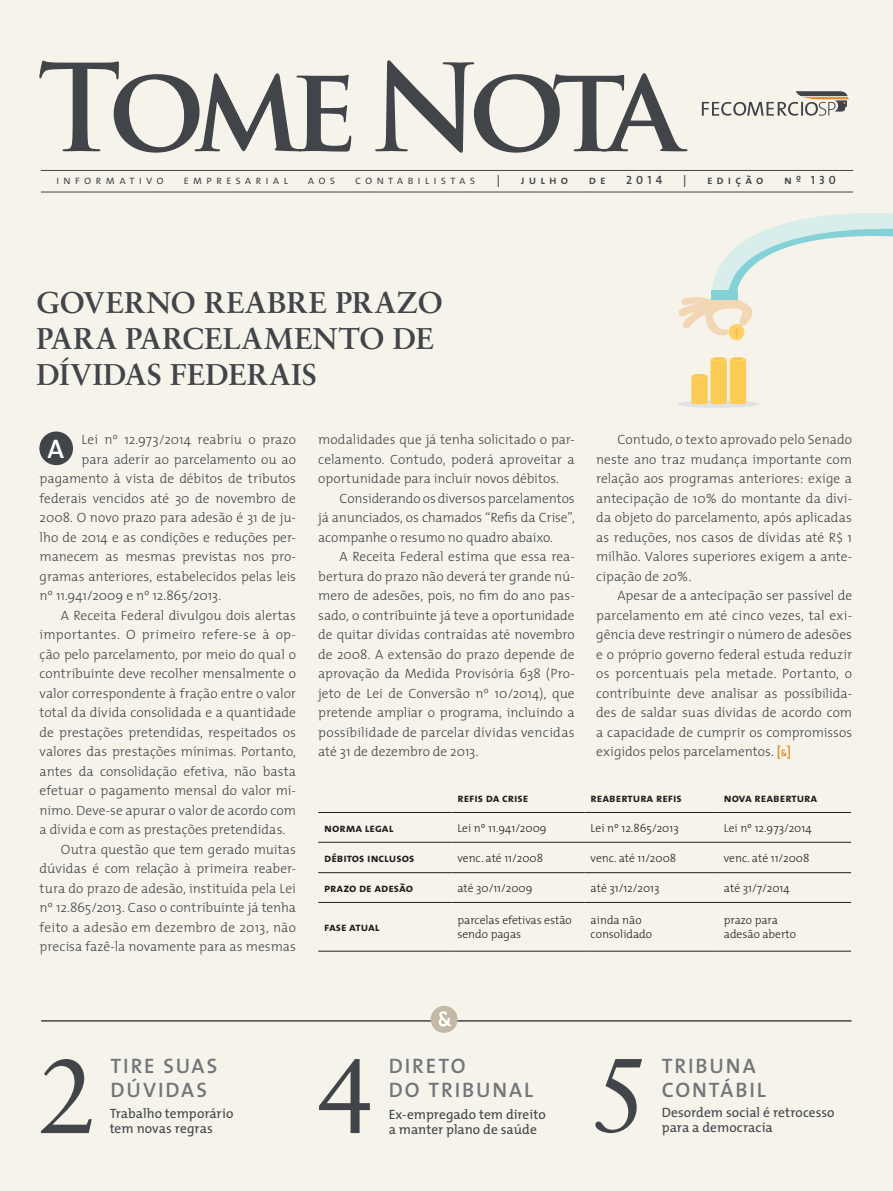
<style>
.page{position:relative;width:893px;height:1191px;background:#f6f3eb}
.page>*{position:absolute;margin:0;border:0;box-sizing:border-box;transform-origin:0 0}
.t1{font:105px "Sabon";color:#414549}
.t2{font:30px/36px "Sabon Bold Os F";letter-spacing:.005em;color:#414549}
.t3{font:27px "The Mix Semi Bold Caps";color:#fff}
.t4{font:21px/24px "The Mix Semi Bold Caps";letter-spacing:.09em;color:#71767a}
.t5{font:300 13.5px/19.5px "The Mix";color:#414549;text-align:justify}
.t6{font:13.5px/15px "The Mix";color:#414549}
.western{font:12px "The Mix Bold Caps";color:#231f20}
.t7{font:12px "The Mix Semi Light Caps";letter-spacing:.33em;color:#414549}
.t8{font:12px "The Mix Semi Bold Caps";letter-spacing:.34em;color:#414549}
.western-2{font:300 11.7px/14px "The Mix";color:#231f20}
.s1{font-weight:200}
.s2{font-weight:600;color:#e18725}
</style>
<div class="page">
<svg style="left:702px;top:91px;width:147px;height:25px"></svg>
<hr style="left:41px;top:1020px;width:810px;height:1px;background:#414549">
<svg style="left:39px;top:60px;width:649px;height:93px"></svg>
<hr style="left:41px;top:192px;width:812px;height:1px;background:#414549">
<hr style="left:41px;top:170px;width:812px;height:1px;background:#414549">
<svg style="left:781px;top:749px;width:6px;height:7px"></svg>
<div style="left:431px;top:1006px;width:27px;height:27px;background:#c3b9a4;border-radius:50%"></div>
<svg style="left:439px;top:1011px;width:12px;height:15px"></svg>
<div style="left:39px;top:431px;width:34px;height:34px;background:#414549;border-radius:50%"></div>
<hr style="left:318px;top:842px;width:133px;height:1px;background:#231f20">
<hr style="left:451px;top:842px;width:134px;height:1px;background:#231f20">
<hr style="left:585px;top:842px;width:133px;height:1px;background:#231f20">
<hr style="left:718px;top:842px;width:133px;height:1px;background:#231f20">
<hr style="left:318px;top:872px;width:133px;height:1px;background:#231f20">
<hr style="left:451px;top:872px;width:134px;height:1px;background:#231f20">
<hr style="left:585px;top:872px;width:133px;height:1px;background:#231f20">
<hr style="left:718px;top:872px;width:133px;height:1px;background:#231f20">
<hr style="left:318px;top:902px;width:133px;height:1px;background:#231f20">
<hr style="left:451px;top:902px;width:134px;height:1px;background:#231f20">
<hr style="left:585px;top:902px;width:133px;height:1px;background:#231f20">
<hr style="left:718px;top:902px;width:133px;height:1px;background:#231f20">
<hr style="left:318px;top:951px;width:133px;height:1px;background:#231f20">
<hr style="left:451px;top:951px;width:134px;height:1px;background:#231f20">
<hr style="left:585px;top:951px;width:133px;height:1px;background:#231f20">
<hr style="left:718px;top:951px;width:133px;height:1px;background:#231f20">
<hr style="left:318px;top:812px;width:133px;height:1px;background:#231f20">
<hr style="left:451px;top:812px;width:134px;height:1px;background:#231f20">
<hr style="left:585px;top:812px;width:133px;height:1px;background:#231f20">
<hr style="left:718px;top:812px;width:133px;height:1px;background:#231f20">
<div style="left:677px;top:400px;width:82px;height:8px;background:#e0e1e3;border-radius:50%"></div>
<svg style="left:691px;top:358px;width:55px;height:47px"></svg>
<div style="left:729px;top:325px;width:15px;height:15px;background:#fed266;border-radius:50%"></div>
<svg style="left:678px;top:213px;width:215px;height:124px"></svg>
<div style="left:711px;top:290px;width:27px;height:10px;background:#84d1d7"></div>
<p class="t7" style="left:56px;top:170px;width:109px">informativo</p>
<p class="t7" style="left:184px;top:170px;width:106px">empresarial</p>
<p class="t7" style="left:308px;top:170px;width:29px">aos</p>
<p class="t7" style="left:355px;top:170px;width:122px">contabilistas</p>
<p class="t8" style="left:497px;top:170px;width:5px">|</p>
<p class="t8" style="left:521px;top:170px;width:49px">julho</p>
<p class="t8" style="left:589px;top:170px;width:18px">d e</p>
<p class="t8" style="left:626px;top:170px;width:38px">2014</p>
<p class="t8" style="left:683px;top:170px;width:5px">|</p>
<p class="t8" style="left:707px;top:170px;width:58px">edição</p>
<p class="t8" style="left:784px;top:170px;width:53px">nº 130</p>
<p class="t2" style="left:36px;top:284px;width:408px">GOVERNO REABRE PRAZO<br>PARA PARCELAMENTO DE<br>DÍVIDAS FEDERAIS</p>
<p class="t5" style="left:82px;top:429px;width:216px">Lei n<span class="s1">º</span> 12.973/2014 reabriu o prazo</p>
<p class="t5" style="left:82px;top:449px;width:216px">para aderir ao parcelamento ou ao</p>
<p class="t5" style="left:40px;top:468px;width:258px">pagamento à vista de débitos de tributos</p>
<p class="t5" style="left:40px;top:488px;width:258px">federais vencidos até 30 de novembro de</p>
<p class="t5" style="left:40px;top:507px;width:258px">2008. O novo prazo para adesão é 31 de ju-</p>
<p class="t5" style="left:40px;top:527px;width:258px">lho de 2014 e as condições e reduções per-</p>
<p class="t5" style="left:40px;top:546px;width:258px">manecem as mesmas previstas nos pro-</p>
<p class="t5" style="left:40px;top:566px;width:258px">gramas anteriores, estabelecidos pelas leis</p>
<p class="t5" style="left:40px;top:585px;width:183px">n<span class="s1">º</span> 11.941/2009 e n<span class="s1">º</span> 12.865/2013.</p>
<p class="t5" style="left:40px;top:605px;width:258px;text-indent:21px">A Receita Federal divulgou dois alertas importantes. O primeiro refere-se à op&shy;ção pelo parcelamento, por meio do qual o contribuinte deve recolher mensalmente o valor correspondente à fração entre o valor total da dívida consolidada e a quantidade de prestações pretendidas, respeitados os valores das prestações mínimas. Portanto, antes da consolidação efetiva, não basta efetuar o pagamento mensal do valor mí&shy;nimo. Deve-se apurar o valor de acordo com a dívida e com as prestações pretendidas.</p>
<p class="t5" style="left:40px;top:839px;width:258px;text-indent:21px">Outra questão que tem gerado muitas dúvidas é com relação à primeira reaber&shy;tura do prazo de adesão, instituída pela Lei n<span class="s1">º</span> 12.865/2013. Caso o contribuinte já tenha feito a adesão em dezembro de 2013, não precisa fazê-la novamente para as mesmas</p>
<p class="t3" style="left:48px;top:426px;width:18px">A</p>
<p class="t5" style="left:318px;top:429px;width:258px">modalidades que já tenha solicitado o par&shy;celamento. Contudo, poderá aproveitar a oportunidade para incluir novos débitos.</p>
<p class="t5" style="left:318px;top:488px;width:258px;text-indent:21px">Considerando os diversos parcelamentos já anunciados, os chamados “Refis da Crise”, acompanhe o resumo no quadro abaixo.</p>
<p class="t5" style="left:318px;top:546px;width:258px;text-indent:21px">A Receita Federal estima que essa rea&shy;bertura do prazo não deverá ter grande nú&shy;mero de adesões, pois, no fim do ano pas&shy;sado, o contribuinte já teve a oportunidade de quitar dívidas contraídas até novembro de 2008. A extensão do prazo depende de aprovação da Medida Provisória 638 (Pro&shy;jeto de Lei de Conversão n<span class="s1">º</span> 10/2014), que pretende ampliar o programa, incluindo a possibilidade de parcelar dívidas vencidas até 31 de dezembro de 2013.</p>
<p class="t5" style="left:596px;top:429px;width:257px;text-indent:21px">Contudo, o texto aprovado pelo Senado neste ano traz mudança importante com relação aos programas anteriores: exige a antecipação de 10% do montante da dívi&shy;da objeto do parcelamento, após aplicadas as reduções, nos casos de dívidas até R$ 1 milhão. Valores superiores exigem a ante&shy;cipação de 20%.</p>
<p class="t5" style="left:596px;top:585px;width:257px;text-indent:21px">Apesar de a antecipação ser passível de parcelamento em até cinco vezes, tal exi&shy;gência deve restringir o número de adesões e o próprio governo federal estuda reduzir os porcentuais pela metade. Portanto, o contribuinte deve analisar as possibilida&shy;des de saldar suas dívidas de acordo com a capacidade de cumprir os compromissos exigidos pelos parcelamentos. <span class="s2">[ ]</span></p>
<p class="western" style="left:457px;top:788px;width:72px">refis da crise</p>
<p class="western" style="left:591px;top:788px;width:93px">reabertura refis</p>
<p class="western" style="left:724px;top:788px;width:95px">nova reabertura</p>
<p class="western" style="left:324px;top:817px;width:71px">norma legal</p>
<p class="western-2" style="left:457px;top:820px;width:91px">Lei nº 11.941/2009</p>
<p class="western-2" style="left:591px;top:820px;width:90px">Lei nº 12.865/2013</p>
<p class="western-2" style="left:724px;top:820px;width:89px">Lei nº 12.973/2014</p>
<p class="western" style="left:324px;top:847px;width:92px">débitos inclusos</p>
<p class="western-2" style="left:457px;top:850px;width:87px">venc. até 11/2008</p>
<p class="western-2" style="left:591px;top:850px;width:87px">venc. até 11/2008</p>
<p class="western-2" style="left:724px;top:850px;width:87px">venc. até 11/2008</p>
<p class="western" style="left:324px;top:877px;width:90px">prazo de adesão</p>
<p class="western-2" style="left:457px;top:880px;width:77px">até 30/11/2009</p>
<p class="western-2" style="left:591px;top:880px;width:70px">até 31/12/2013</p>
<p class="western-2" style="left:724px;top:880px;width:67px">até 31/7/2014</p>
<p class="western" style="left:324px;top:917px;width:57px">fase atual</p>
<p class="western-2" style="left:457px;top:912px;width:116px">parcelas efetivas estão sendo pagas</p>
<p class="western-2" style="left:591px;top:912px;width:63px">ainda não consolidado</p>
<p class="western-2" style="left:724px;top:912px;width:74px">prazo para adesão aberto</p>
<p class="t1" style="left:39px;top:1034px;width:60px">2</p>
<p class="t4" style="left:111px;top:1053px;width:108px">TIRE SUAS<br>DÚVIDAS</p>
<p class="t6" style="left:110px;top:1105px;width:125px">Trabalho temporário tem novas regras</p>
<p class="t1" style="left:317px;top:1034px;width:60px">4</p>
<p class="t4" style="left:389px;top:1053px;width:78px">DIRETO</p>
<p class="t4" style="left:389px;top:1077px;width:146px">DO TRIBUNAL</p>
<p class="t6" style="left:389px;top:1106px;width:159px">Ex-empregado tem direito a manter plano de saúde</p>
<p class="t1" style="left:591px;top:1032px;width:60px">5</p>
<p class="t4" style="left:662px;top:1053px;width:106px">TRIBUNA<br>CONTÁBIL</p>
<p class="t6" style="left:662px;top:1104px;width:174px">Desordem social é retrocesso para a democracia</p>
</div>
